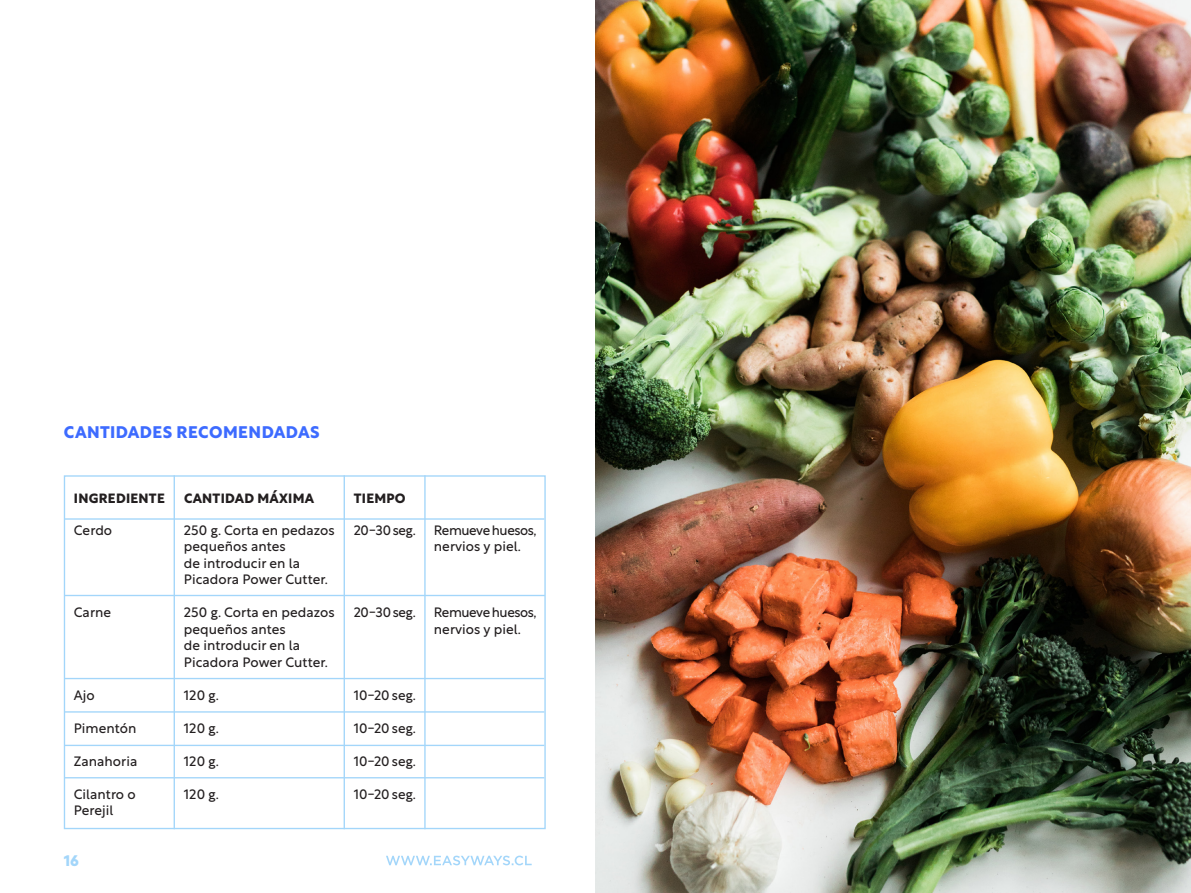
<style>
.page{position:relative;width:1191px;height:893px;background:#fff}
.page>*{position:absolute;margin:0;border:0;box-sizing:border-box;transform-origin:0 0}
.Estilo_de_párrafo_5{font:700 16.5px "Rustica";letter-spacing:.025em;color:#3d6bff}
.t1{font:700 15px "Rustica";color:#a3d6fa}
.t2{font:13.5px/16.5px "Rustica";color:#231f20}
.t3{font:13.5px/16.5px "Rustica";letter-spacing:-.03em;color:#231f20}
.t4{font:700 13.2px "Rustica";letter-spacing:.02em;color:#231f20}
</style>
<div class="page">
<svg style="left:386px;top:856px;width:145px;height:9px"></svg>
<hr style="left:343px;top:475px;width:2px;height:354px;background:#a3d6fa">
<hr style="left:424px;top:475px;width:1px;height:354px;background:#a3d6fa">
<hr style="left:174px;top:475px;width:1px;height:354px;background:#a3d6fa">
<hr style="left:64px;top:518px;width:480px;height:2px;background:#a3d6fa">
<hr style="left:64px;top:777px;width:480px;height:1px;background:#a3d6fa">
<hr style="left:64px;top:745px;width:480px;height:1px;background:#a3d6fa">
<hr style="left:64px;top:711px;width:480px;height:2px;background:#a3d6fa">
<hr style="left:64px;top:678px;width:480px;height:1px;background:#a3d6fa">
<hr style="left:65px;top:595px;width:480px;height:1px;background:#a3d6fa">
<img style="left:596px;top:0;width:595px;height:893px">
<p class="Estilo_de_párrafo_5" style="left:64px;top:418px;width:257px">CANTIDADES RECOMENDADAS</p>
<p class="t4" style="left:74px;top:487px;width:92px">INGREDIENTE</p>
<p class="t4" style="left:184px;top:487px;width:132px">CANTIDAD MÁXIMA</p>
<p class="t4" style="left:354px;top:487px;width:53px">TIEMPO</p>
<p class="t2" style="left:74px;top:520px;width:40px">Cerdo</p>
<p class="t2" style="left:74px;top:603px;width:39px">Carne</p>
<p class="t2" style="left:74px;top:685px;width:22px">Ajo</p>
<p class="t2" style="left:74px;top:718px;width:64px">Pimentón</p>
<p class="t2" style="left:74px;top:751px;width:65px">Zanahoria</p>
<p class="t2" style="left:74px;top:784px;width:64px">Cilantro o<br>Perejil</p>
<p class="t2" style="left:184px;top:520px;width:152px">250 g. Corta en pedazos pequeños antes<br>de introducir en la<br>Picadora Power Cutter.</p>
<p class="t2" style="left:184px;top:603px;width:152px">250 g. Corta en pedazos pequeños antes<br>de introducir en la<br>Picadora Power Cutter.</p>
<p class="t2" style="left:184px;top:685px;width:37px">120 g.</p>
<p class="t2" style="left:184px;top:718px;width:37px">120 g.</p>
<p class="t2" style="left:184px;top:751px;width:37px">120 g.</p>
<p class="t2" style="left:184px;top:784px;width:37px">120 g.</p>
<p class="t2" style="left:354px;top:520px;width:64px">20-30 seg.</p>
<p class="t2" style="left:354px;top:603px;width:64px">20-30 seg.</p>
<p class="t2" style="left:354px;top:685px;width:64px">10-20 seg.</p>
<p class="t2" style="left:354px;top:718px;width:64px">10-20 seg.</p>
<p class="t2" style="left:354px;top:751px;width:64px">10-20 seg.</p>
<p class="t2" style="left:354px;top:784px;width:64px">10-20 seg.</p>
<p class="t3" style="left:434px;top:520px;width:104px">Remueve huesos, nervios y piel.</p>
<p class="t3" style="left:434px;top:603px;width:104px">Remueve huesos, nervios y piel.</p>
<p class="t1" style="left:64px;top:848px;width:17px">16</p>
</div>
